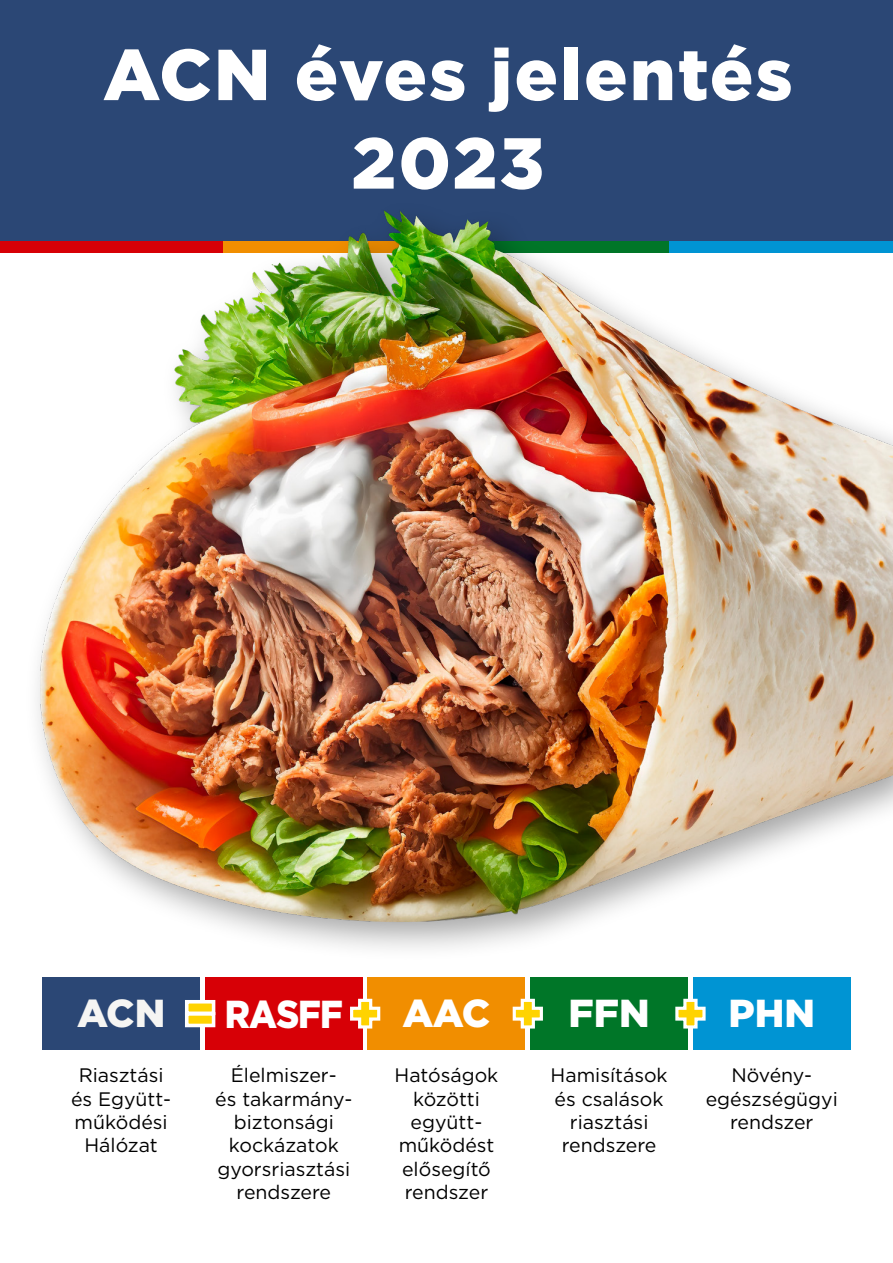
<style>
.page{position:relative;width:893px;height:1263px;background:#fff}
.page>*{position:absolute;margin:0;border:0;box-sizing:border-box;transform-origin:0 0}
.t1{font:900 72px/88.5px "Gotham";letter-spacing:.03em;color:#fff;text-align:center}
.t2{font:900 39px "Gotham";letter-spacing:-.02em;color:#fff}
.t3{font:900 39px "Gotham";letter-spacing:-.02em;color:#fff;scale:.9 1}
.t4{font:900 39px "Gotham";color:#f5f5f3}
.t5{font:19.5px "Gotham";color:#000}
</style>
<div class="page">
<div style="left:0;top:0;width:893px;height:244px;background:#2b4775"></div>
<div style="left:43px;top:977px;width:157px;height:72px;background:#2b4775"></div>
<div style="left:368px;top:977px;width:157px;height:73px;background:#f18e00"></div>
<div style="left:530px;top:977px;width:158px;height:73px;background:#007628"></div>
<div style="left:693px;top:977px;width:157px;height:73px;background:#0094d3"></div>
<div style="left:205px;top:977px;width:157px;height:72px;background:#d70006"></div>
<svg style="left:350px;top:997px;width:31px;height:33px"></svg>
<svg style="left:512px;top:998px;width:31px;height:31px"></svg>
<svg style="left:675px;top:998px;width:31px;height:31px"></svg>
<svg style="left:185px;top:1000px;width:31px;height:28px"></svg>
<div style="left:24px;top:198px;width:869px;height:764px;background:#000;opacity:.35"></div>
<img style="left:0;top:198px;width:893px;height:728px">
<p class="t1" style="left:103px;top:30px;width:691px">ACN éves jelentés<br>2023</p>
<p class="t4" style="left:77px;top:986px;width:90px">ACN</p>
<p class="t3" style="left:225px;top:987px;width:133px">RASFF</p>
<p class="t2" style="left:402px;top:986px;width:89px">AAC</p>
<p class="t2" style="left:568px;top:986px;width:83px">FFN</p>
<p class="t2" style="left:728px;top:986px;width:88px">PHN</p>
<p class="t5" style="left:79px;top:1063px;width:86px">Riasztási</p>
<p class="t5" style="left:231px;top:1063px;width:108px">Élelmiszer-</p>
<p class="t5" style="left:395px;top:1063px;width:105px">Hatóságok</p>
<p class="t5" style="left:551px;top:1063px;width:119px">Hamisítások</p>
<p class="t5" style="left:731px;top:1063px;width:82px">Növény-</p>
<p class="t5" style="left:71px;top:1086px;width:102px">és Együtt-</p>
<p class="t5" style="left:215px;top:1086px;width:139px">és takarmány-</p>
<p class="t5" style="left:413px;top:1086px;width:68px">közötti</p>
<p class="t5" style="left:555px;top:1086px;width:111px">és csalások</p>
<p class="t5" style="left:706px;top:1086px;width:134px">egészségügyi</p>
<p class="t5" style="left:75px;top:1109px;width:95px">működési</p>
<p class="t5" style="left:234px;top:1109px;width:102px">biztonsági</p>
<p class="t5" style="left:411px;top:1109px;width:73px">együtt-</p>
<p class="t5" style="left:570px;top:1109px;width:80px">riasztási</p>
<p class="t5" style="left:730px;top:1109px;width:85px">rendszer</p>
<p class="t5" style="left:84px;top:1133px;width:75px">Hálózat</p>
<p class="t5" style="left:229px;top:1133px;width:111px">kockázatok</p>
<p class="t5" style="left:399px;top:1133px;width:97px">működést</p>
<p class="t5" style="left:562px;top:1133px;width:96px">rendszere</p>
<p class="t5" style="left:217px;top:1156px;width:134px">gyorsriasztási</p>
<p class="t5" style="left:402px;top:1156px;width:90px">elősegítő</p>
<p class="t5" style="left:237px;top:1180px;width:96px">rendszere</p>
<p class="t5" style="left:405px;top:1180px;width:85px">rendszer</p>
</div>
